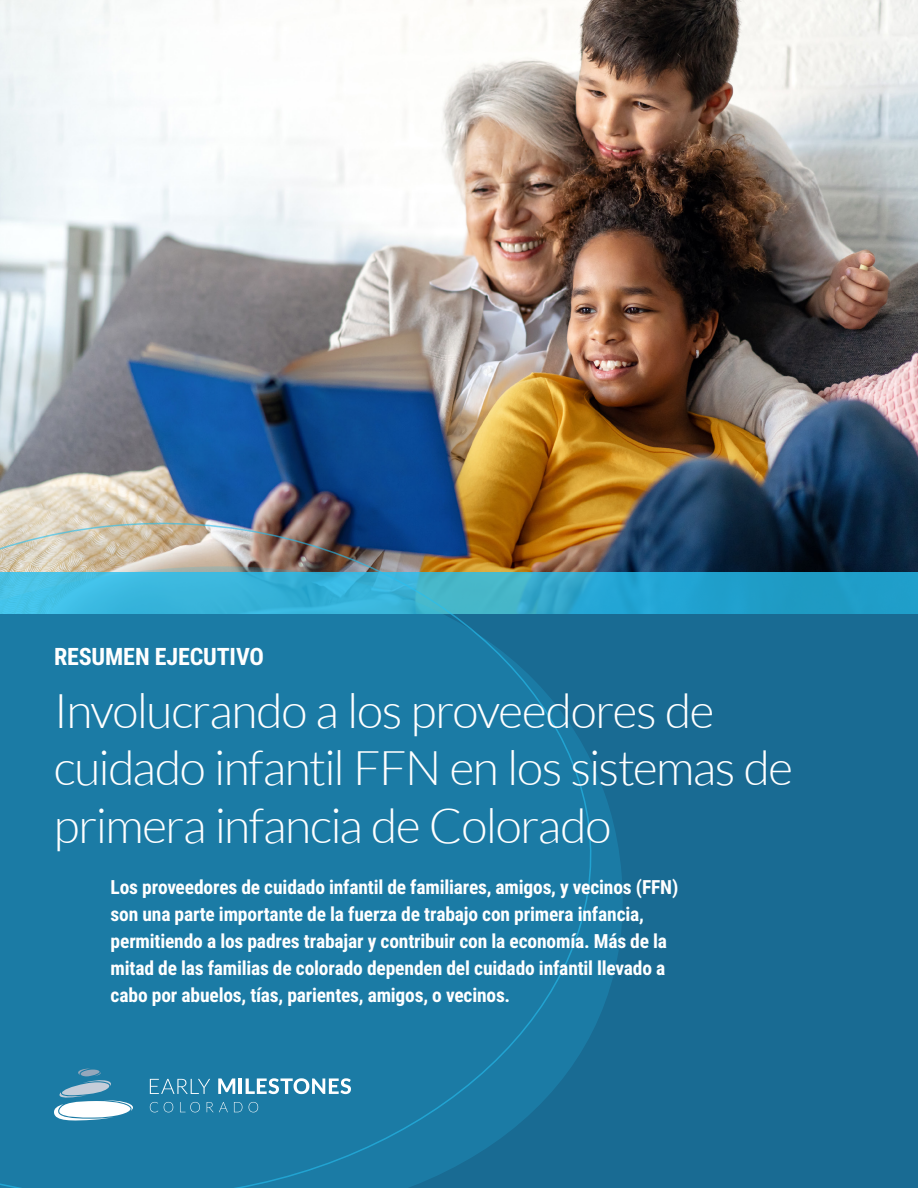
<style>
.page{position:relative;width:918px;height:1188px;background:#fff}
.page>*{position:absolute;margin:0;border:0;box-sizing:border-box;transform-origin:0 0}
.t1{font:300 48px/57.6px "Lato";letter-spacing:-.03em;color:#fff}
.t2{font:700 24px "Roboto Condensed";letter-spacing:-.005em;color:#fff}
.body_text{font:700 19.5px/27px "Roboto Condensed";letter-spacing:-.01em;color:#fff}
</style>
<div class="page">
<div style="left:0;top:611px;width:918px;height:577px;background:#196b93"></div>
<img style="left:0;top:0;width:918px;height:572px">
<div style="left:0;top:572px;width:918px;height:41px;background:#1f9eca"></div>
<svg style="left:593px;top:565px;width:31px;height:464px"></svg>
<svg style="left:0;top:521px;width:593px;height:667px;background:#277fa4"></svg>
<svg style="left:150px;top:1079px;width:60px;height:15px"></svg>
<svg style="left:218px;top:1078px;width:17px;height:16px"></svg>
<hr style="left:239px;top:1078px;width:3px;height:16px;background:#fff">
<svg style="left:246px;top:1078px;width:105px;height:16px;background:#7fb5cc"></svg>
<svg style="left:150px;top:1102px;width:108px;height:10px"></svg>
<svg style="left:54px;top:1069px;width:79px;height:53px;background:#6da8c3"></svg>
<p class="t2" style="left:54px;top:640px;width:211px">RESUMEN EJECUTIVO</p>
<p class="t1" style="left:54px;top:682px;width:741px">Involucrando a los proveedores de cuidado infantil FFN en los sistemas de primera infancia de Colorado</p>
<p class="body_text" style="left:111px;top:873px;width:569px">Los proveedores de cuidado infantil de familiares, amigos, y vecinos (FFN) son una parte importante de la fuerza de trabajo con primera infancia, permitiendo a los padres trabajar y contribuir con la economía. Más de la mitad de las familias de colorado dependen del cuidado infantil llevado a cabo por abuelos, tías, parientes, amigos, o vecinos.</p>
</div>
